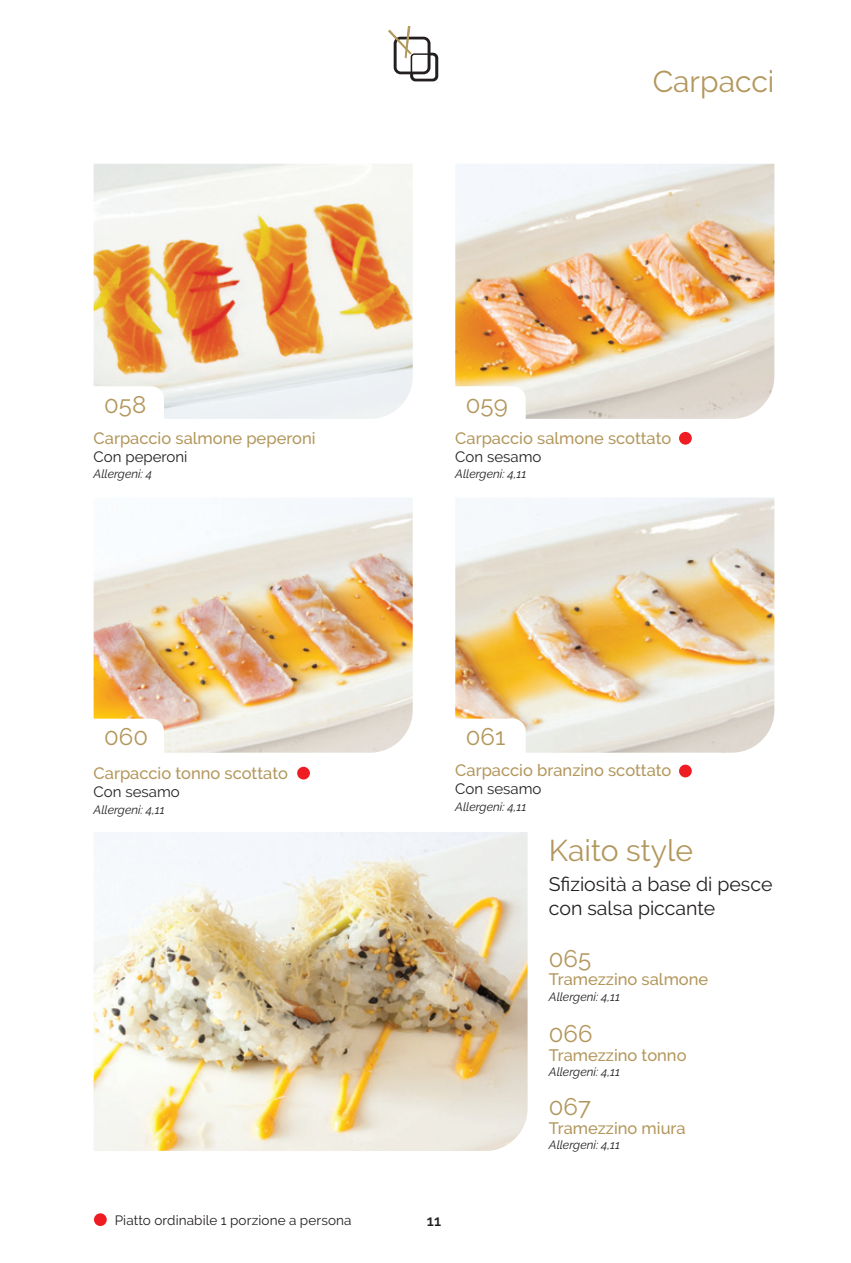
<style>
.page{position:relative;width:851px;height:1263px;background:#fff}
.page>*{position:absolute;margin:0;border:0;box-sizing:border-box;transform-origin:0 0}
.t1{font:30px "Raleway";color:#b3975c}
.t2{font:24px "Raleway";color:#b3975c}
.t3{font:19.5px "Raleway";color:#231f20}
.t4{font:500 16.5px "Raleway";color:#b3975c}
.t5{font:15px "Raleway";color:#231f20}
.t6{font:600 15px "Raleway";color:#231f20}
.t7{font:13.5px "Raleway";letter-spacing:.01em;color:#231f20}
.t8{font:italic 12px "Raleway";color:#231f20}
</style>
<div class="page">
<img style="left:455px;top:498px;width:319px;height:255px">
<svg style="left:455px;top:719px;width:70px;height:34px"></svg>
<img style="left:455px;top:164px;width:319px;height:255px">
<img style="left:94px;top:498px;width:318px;height:255px">
<img style="left:94px;top:832px;width:433px;height:319px">
<svg style="left:455px;top:386px;width:70px;height:33px"></svg>
<svg style="left:94px;top:719px;width:70px;height:34px"></svg>
<div style="left:679px;top:432px;width:12px;height:13px;background:#ee1d23;border-radius:50%"></div>
<div style="left:297px;top:767px;width:13px;height:12px;background:#ee1d23;border-radius:50%"></div>
<div style="left:679px;top:765px;width:12px;height:12px;background:#ee1d23;border-radius:50%"></div>
<div style="left:94px;top:1213px;width:13px;height:13px;background:#ee1d23;border-radius:50%"></div>
<img style="left:94px;top:164px;width:318px;height:255px">
<svg style="left:94px;top:386px;width:70px;height:33px"></svg>
<svg style="left:388px;top:26px;width:51px;height:57px"></svg>
<p class="t2" style="left:104px;top:391px;width:43px">058</p>
<p class="t4" style="left:94px;top:428px;width:223px">Carpaccio salmone peperoni</p>
<p class="t5" style="left:94px;top:448px;width:95px">Con peperoni</p>
<p class="t8" style="left:94px;top:467px;width:60px">Allergeni: 4</p>
<p class="t2" style="left:466px;top:391px;width:43px">059</p>
<p class="t1" style="left:652px;top:64px;width:123px">Carpacci</p>
<p class="t4" style="left:455px;top:428px;width:217px">Carpaccio salmone scottato</p>
<p class="t5" style="left:455px;top:448px;width:88px">Con sesamo</p>
<p class="t8" style="left:455px;top:467px;width:73px">Allergeni: 4,11</p>
<p class="t2" style="left:104px;top:723px;width:45px">060</p>
<p class="t2" style="left:466px;top:723px;width:41px">061</p>
<p class="t4" style="left:94px;top:763px;width:196px">Carpaccio tonno scottato</p>
<p class="t5" style="left:94px;top:783px;width:88px">Con sesamo</p>
<p class="t8" style="left:94px;top:802px;width:73px">Allergeni: 4,11</p>
<p class="t7" style="left:115px;top:1212px;width:238px">Piatto ordinabile 1 porzione a persona</p>
<p class="t4" style="left:455px;top:761px;width:217px">Carpaccio branzino scottato</p>
<p class="t5" style="left:455px;top:780px;width:88px">Con sesamo</p>
<p class="t8" style="left:455px;top:800px;width:73px">Allergeni: 4,11</p>
<p class="t1" style="left:549px;top:833px;width:146px">Kaito style</p>
<p class="t3" style="left:549px;top:873px;width:225px">Sfiziosità a base di pesce</p>
<p class="t3" style="left:549px;top:896px;width:168px">con salsa piccante</p>
<p class="t2" style="left:549px;top:944px;width:44px">065</p>
<p class="t4" style="left:549px;top:970px;width:161px">Tramezzino salmone</p>
<p class="t8" style="left:549px;top:989px;width:73px">Allergeni: 4,11</p>
<p class="t2" style="left:549px;top:1020px;width:45px">066</p>
<p class="t4" style="left:549px;top:1045px;width:139px">Tramezzino tonno</p>
<p class="t8" style="left:549px;top:1065px;width:73px">Allergeni: 4,11</p>
<p class="t2" style="left:549px;top:1093px;width:43px">067</p>
<p class="t4" style="left:549px;top:1118px;width:138px">Tramezzino miura</p>
<p class="t8" style="left:549px;top:1138px;width:73px">Allergeni: 4,11</p>
<p class="t6" style="left:427px;top:1212px;width:16px">11</p>
</div>
